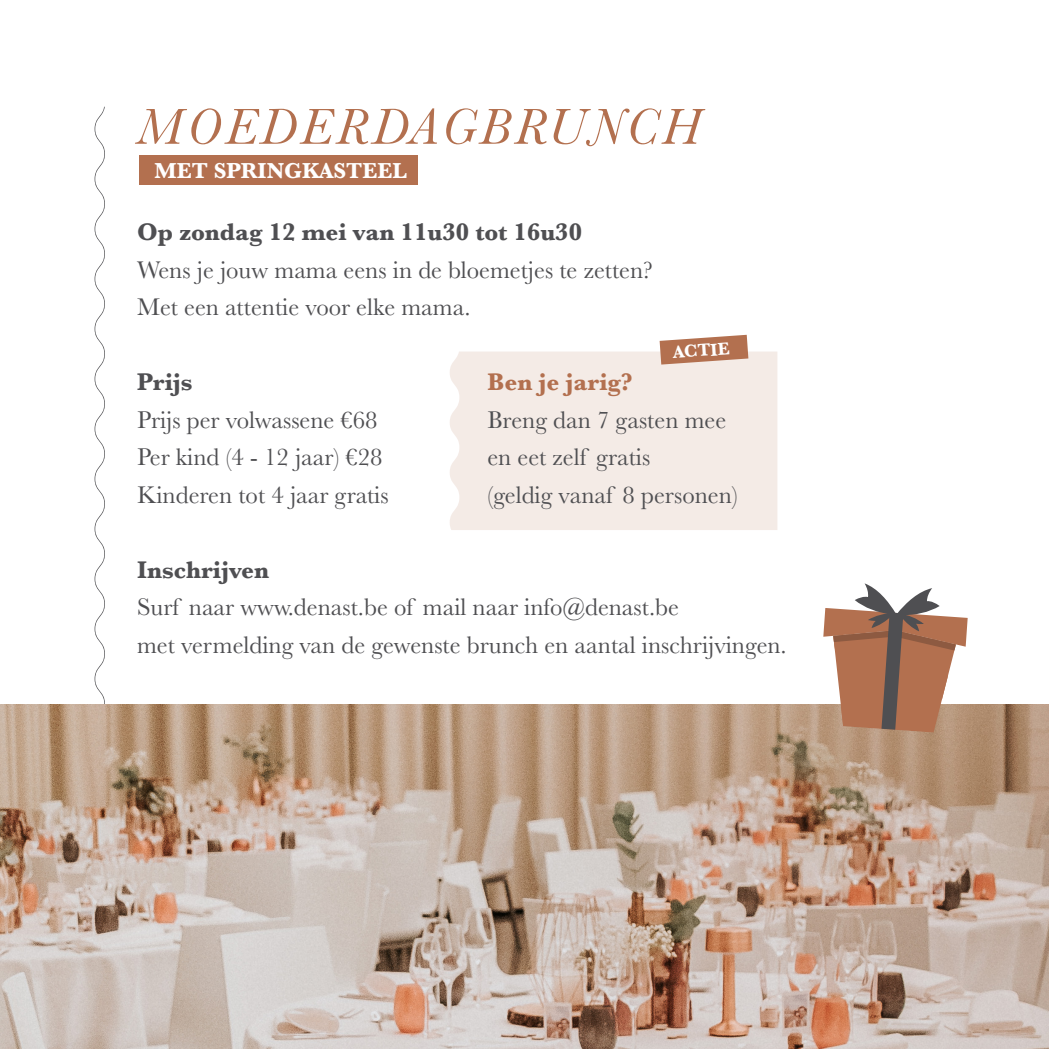
<style>
.page{position:relative;width:1049px;height:1049px;background:#fff}
.page>*{position:absolute;margin:0;border:0;box-sizing:border-box;transform-origin:0 0}
.t1{font:italic 52.5px "Baskerville";letter-spacing:.07em;color:#b3704f}
.t2{font:25px "Baskerville";color:#4f4f52}
.t3{font:700 25px "Baskerville";color:#4f4f52}
.t4{font:700 25px "Baskerville";color:#b3704f}
.t5{font:700 22.5px "Baskerville";color:#fff}
.t6{font:700 18px "Baskerville";color:#fff}
</style>
<div class="page">
<svg style="left:95px;top:107px;width:10px;height:597px"></svg>
<div style="left:139px;top:155px;width:278px;height:30px;background:#b3704f"></div>
<img style="left:1px;top:704px;width:1048px;height:345px">
<svg style="left:823px;top:583px;width:145px;height:149px"></svg>
<div style="left:450px;top:351px;width:327px;height:179px;background:#f4ebe6"></div>
<svg style="left:660px;top:335px;width:88px;height:30px;background:#c28c71"></svg>
<p class="t1" style="left:137px;top:92px;width:566px">MOEDERDAGBRUNCH</p>
<p class="t5" style="left:155px;top:155px;width:253px">MET SPRINGKASTEEL</p>
<p class="t3" style="left:137px;top:215px;width:446px">Op zondag 12 mei van 11u30 tot 16u30</p>
<p class="t2" style="left:137px;top:254px;width:517px">Wens je jouw mama eens in de bloemetjes te zetten?</p>
<p class="t2" style="left:137px;top:291px;width:335px">Met een attentie voor elke mama.</p>
<p class="t6" style="left:672px;top:340px;width:58px;rotate:-4deg">ACTIE</p>
<p class="t3" style="left:137px;top:365px;width:57px">Prijs</p>
<p class="t2" style="left:137px;top:404px;width:242px">Prijs per volwassene €68</p>
<p class="t2" style="left:137px;top:441px;width:247px">Per kind (4 - 12 jaar) €28</p>
<p class="t2" style="left:137px;top:479px;width:253px">Kinderen tot 4 jaar gratis</p>
<p class="t4" style="left:487px;top:365px;width:147px">Ben je jarig?</p>
<p class="t2" style="left:487px;top:404px;width:240px">Breng dan 7 gasten mee</p>
<p class="t2" style="left:487px;top:441px;width:164px">en eet zelf gratis</p>
<p class="t2" style="left:487px;top:479px;width:252px">(geldig vanaf 8 personen)</p>
<p class="t3" style="left:137px;top:552px;width:134px">Inschrijven</p>
<p class="t2" style="left:137px;top:591px;width:543px">Surf naar www.denast.be of mail naar info@denast.be</p>
<p class="t2" style="left:137px;top:629px;width:651px">met vermelding van de gewenste brunch en aantal inschrijvingen.</p>
</div>
